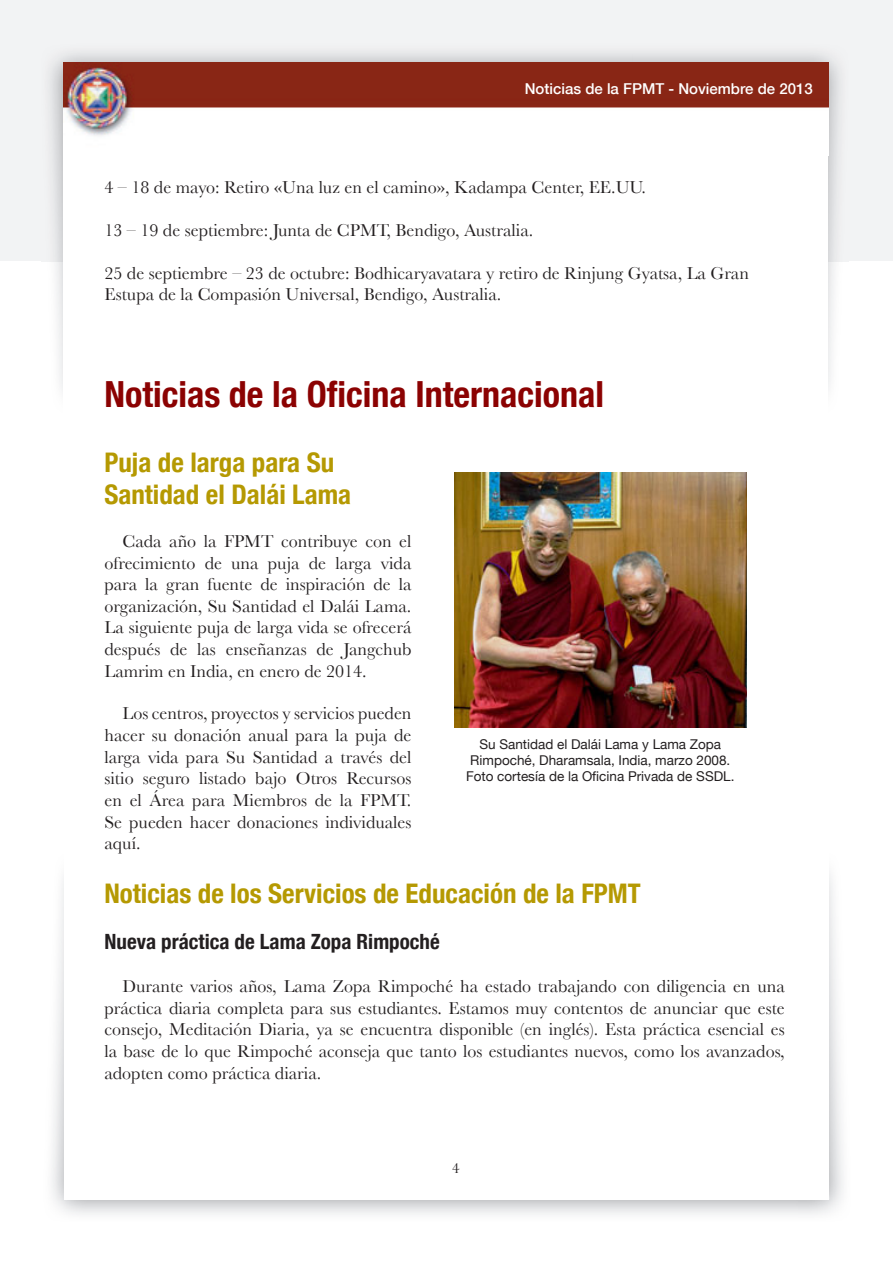
<style>
.page{position:relative;width:893px;height:1263px;background:#fff}
.page>*{position:absolute;margin:0;border:0;box-sizing:border-box;transform-origin:0 0}
.Text_title_no_rule_a{font:700 condensed 36px "Helvetica Neue";color:#8b0202}
.Text_title_sub1{font:700 condensed 27px/32.4px "Helvetica Neue";color:#b59902}
.Text_title_sub2{font:700 condensed 21px "Helvetica Neue";color:#231f20}
.t1{font:18px/21.6px "Baskerville";color:#231f20;text-align:justify}
.t2{font:500 15px "Helvetica Neue";color:#fff}
.t3{font:15px "Baskerville";color:#231f20}
.Foto_pie{font:13.5px/16.2px "Helvetica Neue";color:#231f20;text-align:center}
</style>
<div class="page">
<div style="left:0;top:0;width:893px;height:261px;background:#f2f3f4"></div>
<img style="left:41px;top:53px;width:807px;height:338px">
<div style="left:63px;top:64px;width:765px;height:418px;background:#fff"></div>
<img style="left:63px;top:62px;width:765px;height:74px">
<img style="left:454px;top:473px;width:292px;height:254px">
<p class="t2" style="left:525px;top:80px;width:289px">Noticias de la FPMT - Noviembre de 2013</p>
<p class="t1" style="left:104px;top:176px;width:543px">4 – 18 de mayo: Retiro «Una luz en el camino», Kadampa Center, EE.UU.</p>
<p class="t1" style="left:104px;top:219px;width:430px">13 – 19 de septiembre: Junta de CPMT, Bendigo, Australia.</p>
<p class="t1" style="left:104px;top:262px;width:646px">25 de septiembre – 23 de octubre: Bodhicaryavatara y retiro de Rinjung Gyatsa, La Gran<br>Estupa de la Compasión Universal, Bendigo, Australia.</p>
<p class="Text_title_no_rule_a" style="left:104px;top:373px;width:501px">Noticias de la Oficina Internacional</p>
<p class="Text_title_sub1" style="left:104px;top:445px;width:248px">Puja de larga para Su<br>Santidad el Dalái Lama</p>
<p class="t1" style="left:104px;top:530px;width:308px;text-indent:18px">Cada año la FPMT contribuye con el ofrecimiento de una puja de larga vida para la gran fuente de inspiración de la organización, Su Santidad el Dalái Lama.<br>La siguiente puja de larga vida se ofrecerá después de las enseñanzas de Jangchub Lamrim en India, en enero de 2014.</p>
<p class="t1" style="left:104px;top:703px;width:308px;text-indent:18px">Los centros, proyectos y servicios pueden hacer su donación anual para la puja de larga vida para Su Santidad a través del sitio seguro listado bajo Otros Recursos en el Área para Miembros de la FPMT.<br>Se pueden hacer donaciones individuales aquí.</p>
<p class="Text_title_sub1" style="left:104px;top:876px;width:538px">Noticias de los Servicios de Educación de la FPMT</p>
<p class="Text_title_sub2" style="left:104px;top:929px;width:337px">Nueva práctica de Lama Zopa Rimpoché</p>
<p class="t1" style="left:104px;top:975px;width:682px;text-indent:18px">Durante varios años, Lama Zopa Rimpoché ha estado trabajando con diligencia en una práctica diaria completa para sus estudiantes. Estamos muy contentos de anunciar que este consejo, Meditación Diaria, ya se encuentra disponible (en inglés). Esta práctica esencial es la base de lo que Rimpoché aconseja que tanto los estudiantes nuevos, como los avanzados, adopten como práctica diaria.</p>
<p class="Foto_pie" style="left:470px;top:735px;width:262px">Su Santidad el Dalái Lama y Lama Zopa<br>Rimpoché, Dharamsala, India, marzo 2008.</p>
<p class="Foto_pie" style="left:466px;top:768px;width:270px">Foto cortesía de la Oficina Privada de SSDL.</p>
<p class="t3" style="left:452px;top:1160px;width:9px">4</p>
</div>
